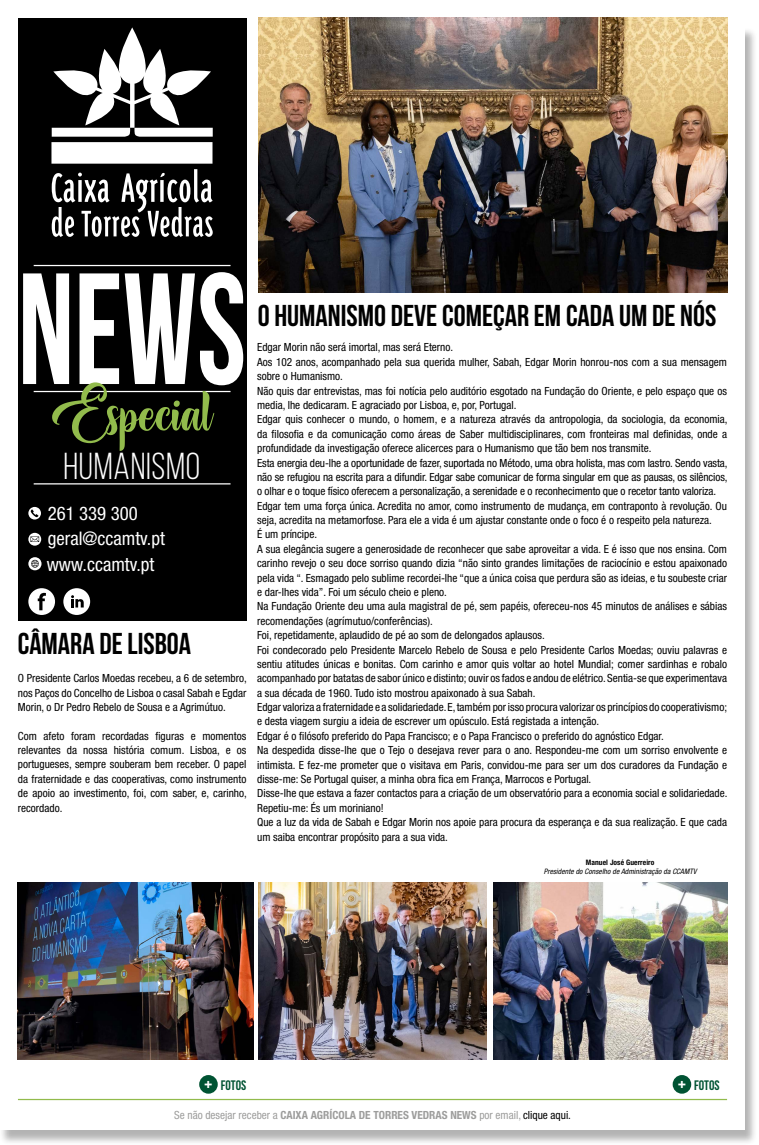
<style>
.page{position:relative;width:759px;height:1145px;background:#fff}
.page>*{position:absolute;margin:0;border:0;box-sizing:border-box;transform-origin:0 0}
.t1{font:700 157.88px "Bebas Neue";color:#fff;scale:.83 1}
.t2{font:50px "Awake the Beauty";color:#92bb4c}
.t3{font:37.5px "Bebas Neue";letter-spacing:.02em;color:#fff}
.t4{font:700 30.12px "Bebas Neue";color:#000}
.t5{font:condensed 18.75px/25.9px "Helvetica Neue LT Std";color:#fff}
.t6{font:700 13.75px "Bebas Neue";color:#005333}
.t7{font:condensed 11.25px/14.4px "Helvetica Neue LT Std";color:#000;text-align:justify}
.t8{font:700 condensed 11.25px "Helvetica Neue LT Std";color:#9d9d9c}
.t9{font:italic condensed 7.5px "Helvetica Neue LT Std";letter-spacing:.01em;color:#000}
.t10{font:700 condensed 7.5px "Helvetica Neue LT Std";letter-spacing:.01em;color:#000}
.s1{font-family:"Helvetica Neue LT Std";font-stretch:condensed;font-size:13.88px;color:#fff}
.s2{font-weight:400}
.s3{font-weight:400;color:#000}
</style>
<div class="page">
<div style="left:0;top:27px;width:756px;height:1117px;background:#000;opacity:.3"></div>
<div style="left:0;top:25px;width:744px;height:1104px;background:#fff"></div>
<div style="left:18px;top:18px;width:228px;height:602px;background:#000"></div>
<div style="left:28px;top:588px;width:27px;height:27px;background:#fff;border-radius:50%"></div>
<svg style="left:38px;top:593px;width:8px;height:17px"></svg>
<div style="left:63px;top:588px;width:27px;height:27px;background:#fff;border-radius:50%"></div>
<svg style="left:71px;top:595px;width:13px;height:12px"></svg>
<img style="left:258px;top:882px;width:228px;height:177px">
<img style="left:258px;top:18px;width:468px;height:274px">
<svg style="left:52px;top:169px;width:161px;height:68px"></svg>
<svg style="left:52px;top:27px;width:161px;height:110px"></svg>
<div style="left:51px;top:142px;width:161px;height:22px;background:#fff"></div>
<hr style="left:34px;top:265px;width:196px;height:1px;background:#fff">
<hr style="left:34px;top:391px;width:196px;height:1px;background:#fff">
<hr style="left:34px;top:483px;width:196px;height:1px;background:#fff">
<svg style="left:28px;top:507px;width:13px;height:12px"></svg>
<svg style="left:28px;top:533px;width:13px;height:12px"></svg>
<svg style="left:28px;top:557px;width:13px;height:13px"></svg>
<div style="left:672px;top:1075px;width:19px;height:18px;background:#005333;border-radius:50%"></div>
<div style="left:199px;top:1075px;width:19px;height:18px;background:#005333;border-radius:50%"></div>
<hr style="left:18px;top:1098px;width:708px;height:2px;background:#92bb4c">
<img style="left:18px;top:882px;width:235px;height:177px">
<img style="left:493px;top:882px;width:234px;height:177px">
<h1 class="t1" style="left:18px;top:243px;width:276px">NEWS</h1>
<h2 class="t2" style="left:52px;top:374px;width:161px">Especial</h2>
<h3 class="t3" style="left:63px;top:445px;width:138px">HUMANISMO</h3>
<h3 class="t5" style="left:48px;top:500px;width:91px">261 339 300</h3>
<h3 class="t5" style="left:47px;top:525px;width:120px">geral@ccamtv.pt www.ccamtv.pt</h3>
<h3 class="t4" style="left:18px;top:627px;width:175px">CÂMARA DE LISBOA</h3>
<p class="t7" style="left:18px;top:671px;width:230px">O Presidente Carlos Moedas recebeu, a 6 de setembro, nos Paços do Concelho de Lisboa o casal Sabah e Egdar Morin, o Dr Pedro Rebelo de Sousa e a Agrimútuo.</p>
<p class="t7" style="left:18px;top:728px;width:230px">Com afeto foram recordadas figuras e momentos relevantes da nossa história comum. Lisboa, e os portugueses, sempre souberam bem receber. O papel da fraternidade e das cooperativas, como instrumento de apoio ao investimento, foi, com saber, e, carinho, recordado.</p>
<h3 class="t4" style="left:258px;top:298px;width:460px">O HUMANISMO DEVE COMEÇAR EM CADA UM DE NÓS</h3>
<p class="t7" style="left:257px;top:340px;width:471px;text-align:left">Edgar Morin não será imortal, mas será Eterno.<br>Aos 102 anos, acompanhado pela sua querida mulher, Sabah, Edgar Morin honrou-nos com a sua mensagem sobre o Humanismo.<br>Não quis dar entrevistas, mas foi notícia pelo auditório esgotado na Fundação do Oriente, e pelo espaço que os media, lhe dedicaram. E agraciado por Lisboa, e, por, Portugal.<br>Edgar quis conhecer o mundo, o homem, e a natureza através da antropologia, da sociologia, da economia, da filosofia e da comunicação como áreas de Saber multidisciplinares, com fronteiras mal definidas, onde a profundidade da investigação oferece alicerces para o Humanismo que tão bem nos transmite.<br>Esta energia deu-lhe a oportunidade de fazer, suportada no Método, uma obra holista, mas com lastro. Sendo vasta, não se refugiou na escrita para a difundir. Edgar sabe comunicar de forma singular em que as pausas, os silêncios, o olhar e o toque físico oferecem a personalização, a serenidade e o reconhecimento que o recetor tanto valoriza.<br>Edgar tem uma força única. Acredita no amor, como instrumento de mudança, em contraponto à revolução. Ou seja, acredita na metamorfose. Para ele a vida é um ajustar constante onde o foco é o respeito pela natureza.<br>É um príncipe.<br>A sua elegância sugere a generosidade de reconhecer que sabe aproveitar a vida. E é isso que nos ensina. Com carinho revejo o seu doce sorriso quando dizia “não sinto grandes limitações de raciocínio e estou apaixonado pela vida “. Esmagado pelo sublime recordei-lhe “que a única coisa que perdura são as ideias, e tu soubeste criar e dar-lhes vida”. Foi um século cheio e pleno.<br>Na Fundação Oriente deu uma aula magistral de pé, sem papéis, ofereceu-nos 45 minutos de análises e sábias recomendações (agrímutuo/conferências).<br>Foi, repetidamente, aplaudido de pé ao som de delongados aplausos.<br>Foi condecorado pelo Presidente Marcelo Rebelo de Sousa e pelo Presidente Carlos Moedas; ouviu palavras e sentiu atitudes únicas e bonitas. Com carinho e amor quis voltar ao hotel Mundial; comer sardinhas e robalo acompanhado por batatas de sabor único e distinto; ouvir os fados e andou de elétrico. Sentia-se que experimentava a sua década de 1960. Tudo isto mostrou apaixonado à sua Sabah.<br>Edgar valoriza a fraternidade e a solidariedade. E, também por isso procura valorizar os princípios do cooperativismo; e desta viagem surgiu a ideia de escrever um opúsculo. Está registada a intenção.<br>Edgar é o filósofo preferido do Papa Francisco; e o Papa Francisco o preferido do agnóstico Edgar.<br>Na despedida disse-lhe que o Tejo o desejava rever para o ano. Respondeu-me com um sorriso envolvente e intimista. E fez-me prometer que o visitava em Paris, convidou-me para ser um dos curadores da Fundação e disse-me: Se Portugal quiser, a minha obra fica em França, Marrocos e Portugal.<br>Disse-lhe que estava a fazer contactos para a criação de um observatório para a economia social e solidariedade.<br>Repetiu-me: És um moriniano!<br>Que a luz da vida de Sabah e Edgar Morin nos apoie para procura da esperança e da sua realização. E que cada um saiba encontrar propósito para a sua vida.</p>
<p class="t10" style="left:585px;top:857px;width:70px">Manuel José Guerreiro</p>
<p class="t9" style="left:543px;top:866px;width:154px">Presidente do Conselho de Administração da CCAMTV</p>
<p class="t6" style="left:204px;top:1077px;width:44px"><span class="s1">+</span> FOTOS</p>
<p class="t6" style="left:677px;top:1077px;width:43px"><span class="s1">+</span> FOTOS</p>
<p class="t8" style="left:174px;top:1108px;width:398px"><span class="s2">Se não desejar receber a</span> CAIXA AGRÍCOLA DE TORRES VEDRAS NEWS <span class="s2">por email,</span> <span class="s3">clique aqui.</span></p>
</div>
